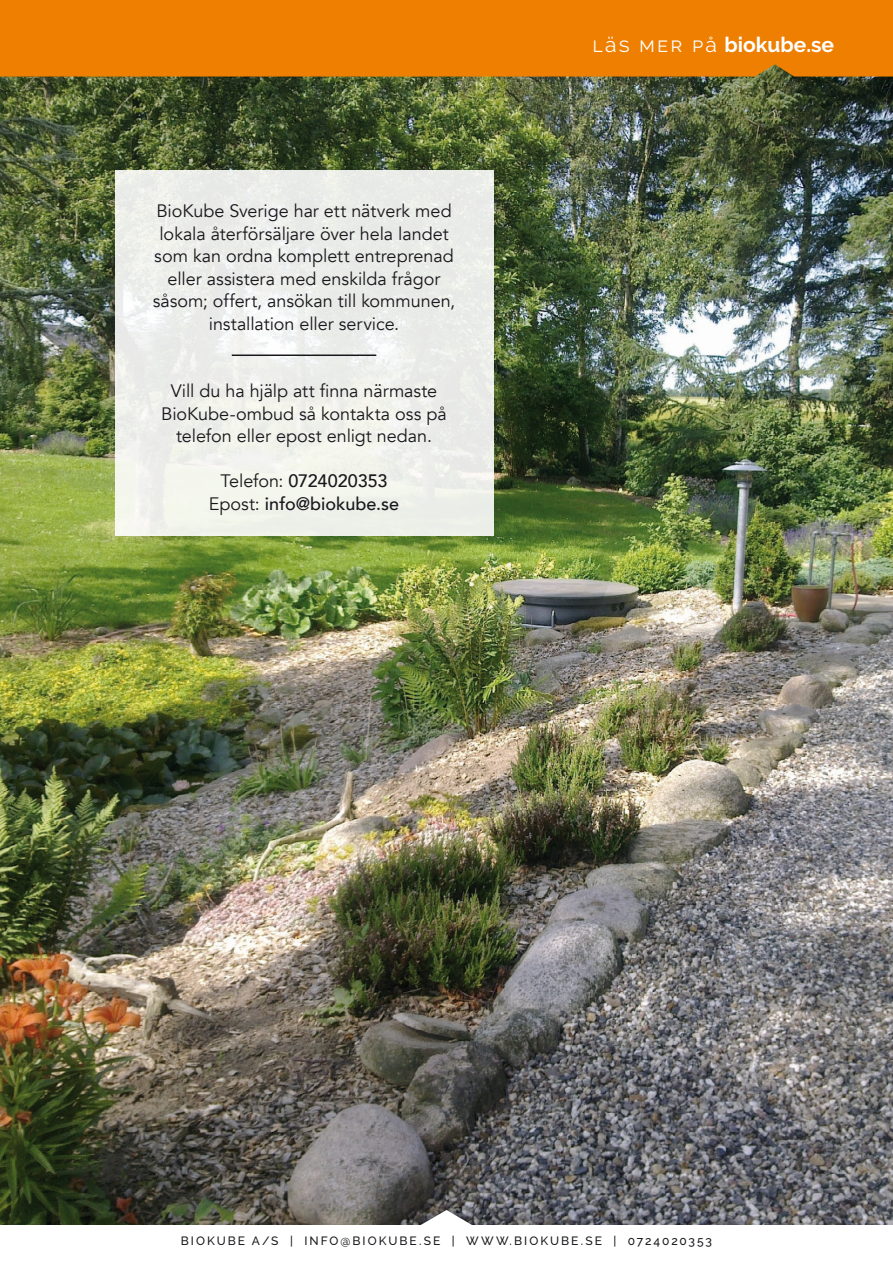
<style>
.page{position:relative;width:893px;height:1263px;background:#fff}
.page>*{position:absolute;margin:0;border:0;box-sizing:border-box;transform-origin:0 0}
.t1{font:700 21px "Raleway";color:#fff}
.t2{font:18px/22.5px "Avenir";letter-spacing:-.005em;color:#1a171c;text-align:center}
.t3{font:500 18px/22.5px "Avenir";letter-spacing:-.005em;color:#1a171c;text-align:center}
.t4{font:500 12px "Raleway";letter-spacing:.165em;color:#1a171c}
.s1{font-weight:400}
</style>
<div class="page">
<img style="left:0;top:77px;width:893px;height:1148px">
<svg style="left:419px;top:1210px;width:55px;height:15px"></svg>
<div style="left:115px;top:170px;width:378px;height:366px;background:#eceeea"></div>
<hr style="left:232px;top:354px;width:144px;height:2px;background:#1a171c">
<div style="left:0;top:0;width:893px;height:77px;background:#ee7f00"></div>
<p class="t2" style="left:153px;top:200px;width:304px">BioKube Sverige har ett nätverk med lokala återförsäljare över hela landet som kan ordna komplett entreprenad eller assistera med enskilda frågor såsom; offert, ansökan till kommunen, installation eller service.</p>
<p class="t2" style="left:161px;top:380px;width:287px">Vill du ha hjälp att finna närmaste<br>BioKube-ombud så kontakta oss på telefon eller epost enligt nedan.</p>
<p class="t3" style="left:209px;top:469px;width:192px"><span class="s1">Telefon:</span> 0724020353<br><span class="s1">Epost:</span> info@biokube.se</p>
<p class="t1" style="left:593px;top:32px;width:243px"><span class="s1">läs mer på</span> biokube.se</p>
<p class="t4" style="left:181px;top:1234px;width:533px">BIOKUBE A/S | INFO@BIOKUBE.SE | WWW.BIOKUBE.SE | 0724020353</p>
</div>
